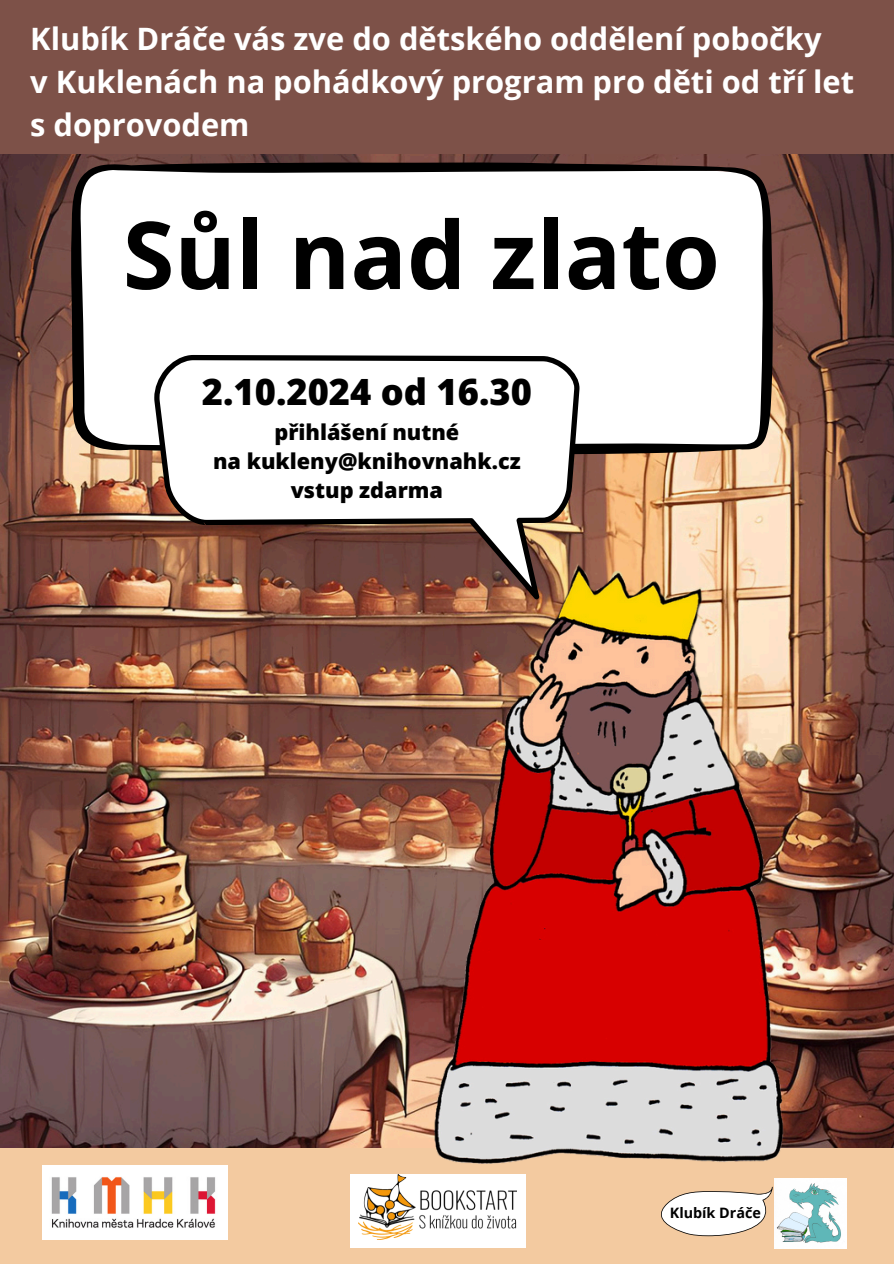
<style>
.page{position:relative;width:894px;height:1264px;background:#fff}
.page>*{position:absolute;margin:0;border:0;box-sizing:border-box;transform-origin:0 0}
.t1{font:700 93.6px "Open Sans";color:#000}
.t2{font:800 36.15px "Open Sans";color:#000}
.t3{font:700 30.75px/42.8px "Open Sans";color:#fff}
.t4{font:800 21.75px/29.2px "Open Sans";color:#000;text-align:center}
.t5{font:700 14.4px "Open Sans";color:#000}
</style>
<div class="page">
<img style="left:0;top:154px;width:893px;height:994px">
<div style="left:0;top:1148px;width:893px;height:115px;background:#f3caa0"></div>
<img style="left:43px;top:1165px;width:184px;height:74px">
<svg style="left:70px;top:162px;width:702px;height:293px"></svg>
<svg style="left:154px;top:355px;width:425px;height:244px"></svg>
<div style="left:0;top:0;width:893px;height:154px;background:#7d5148"></div>
<img style="left:297px;top:456px;width:596px;height:793px">
<p class="t3" style="left:30px;top:17px;width:825px">Klubík Dráče vás zve do dětského oddělení pobočky<br>v Kuklenách na pohádkový program pro děti od tří let s doprovodem</p>
<h3 class="t1" style="left:123px;top:189px;width:598px">Sůl nad zlato</h3>
<p class="t2" style="left:202px;top:366px;width:331px">2.10.2024 od 16.30</p>
<p class="t4" style="left:213px;top:416px;width:309px">přihlášení nutné<br>na kukleny@knihovnahk.cz vstup zdarma</p>
<p class="t5" style="left:669px;top:1202px;width:93px">Klubík Dráče</p>
</div>
